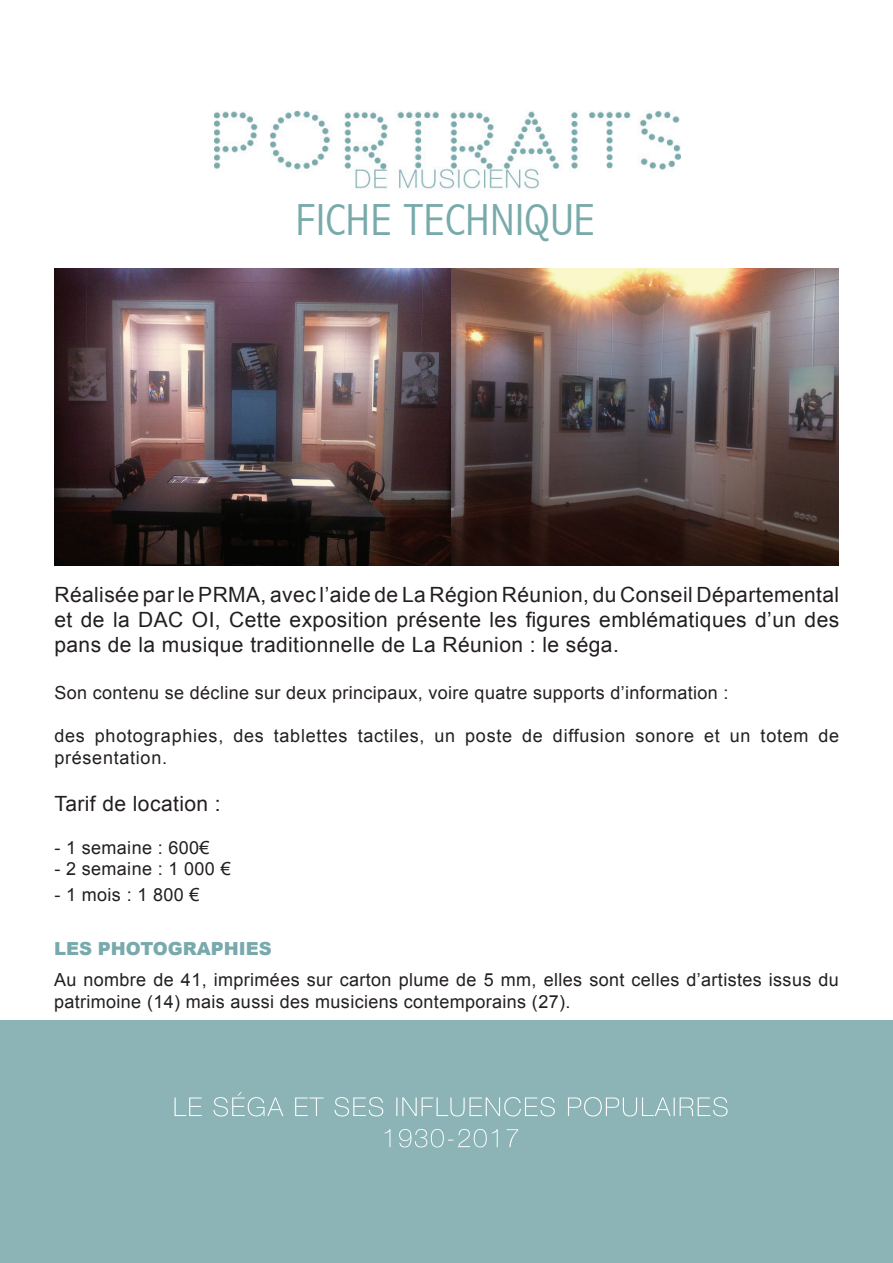
<style>
.page{position:relative;width:893px;height:1263px;background:#fff}
.page>*{position:absolute;margin:0;border:0;box-sizing:border-box;transform-origin:0 0}
.t1{font:300 condensed 45px "Abadi";color:#78aaab;scale:1.1 1}
.t2{font:21px/25.2px "Arial";letter-spacing:.02em;color:#231f20;text-align:justify}
.t3{font:18px/21.6px "Arial";letter-spacing:.02em;color:#231f20}
.t4{font:18px/21.6px "Arial";letter-spacing:.04em;color:#231f20}
.t5{font:900 18px "Arial";color:#78aaad}
</style>
<div class="page">
<img style="left:214px;top:110px;width:466px;height:79px">
<img style="left:54px;top:269px;width:784px;height:297px">
<div style="left:0;top:1022px;width:893px;height:241px;background:#8cb4b6"></div>
<hr style="left:0;top:1020px;width:893px;height:2px;background:#8ab4b6">
<svg style="left:385px;top:1129px;width:133px;height:18px"></svg>
<svg style="left:175px;top:1092px;width:553px;height:24px"></svg>
<h1 class="t1" style="left:296px;top:194px;width:274px">FICHE TECHNIQUE</h1>
<p class="t2" style="left:54px;top:582px;width:786px">Réalisée par le PRMA, avec l’aide de La Région Réunion, du Conseil Départemental et de la DAC OI, Cette exposition présente les figures emblématiques d’un des pans de la musique traditionnelle de La Réunion : le séga.</p>
<p class="t3" style="left:54px;top:682px;width:676px">Son contenu se décline sur deux principaux, voire quatre supports d’information :</p>
<p class="t4" style="left:54px;top:725px;width:786px">des photographies, des tablettes tactiles, un poste de diffusion sonore et un totem de présentation.</p>
<p class="t2" style="left:54px;top:791px;width:168px">Tarif de location :</p>
<p class="t3" style="left:54px;top:837px;width:157px">- 1 semaine : 600€</p>
<p class="t3" style="left:54px;top:858px;width:178px">- 2 semaine : 1 000 €</p>
<p class="t3" style="left:54px;top:884px;width:147px">- 1 mois : 1 800 €</p>
<p class="t5" style="left:54px;top:936px;width:219px">LES PHOTOGRAPHIES</p>
<p class="t3" style="left:54px;top:969px;width:786px">Au nombre de 41, imprimées sur carton plume de 5 mm, elles sont celles d’artistes issus du patrimoine (14) mais aussi des musiciens contemporains (27).</p>
</div>
